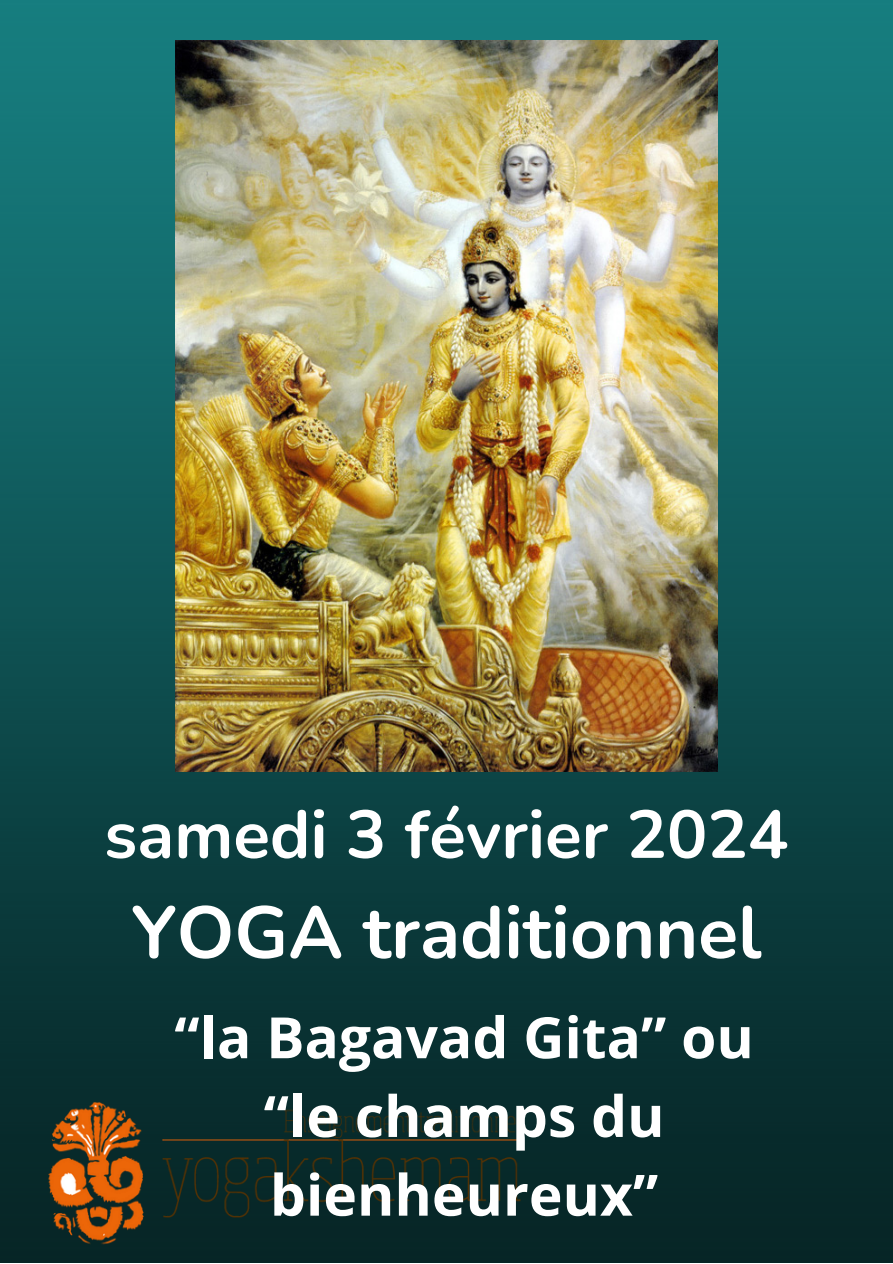
<style>
.page{position:relative;width:893px;height:1264px;background:#fff}
.page>*{position:absolute;margin:0;border:0;box-sizing:border-box;transform-origin:0 0}
.t1{font:700 73.5px "Nunito";color:#fff}
.t2{font:700 67.5px "Nunito";color:#fff}
.t3{font:700 57px/78.8px "Open Sans";color:#fff;text-align:center}
</style>
<div class="page">
<img style="left:0;top:0;width:892px;height:1262px">
<img style="left:175px;top:40px;width:542px;height:731px">
<img style="left:0;top:1083px;width:558px;height:179px">
<p class="t2" style="left:104px;top:789px;width:685px">samedi 3 février 2024</p>
<p class="t1" style="left:131px;top:883px;width:631px">YOGA traditionnel</p>
<p class="t3" style="left:174px;top:996px;width:581px">“la Bagavad Gita” ou “le champs du bienheureux”</p>
</div>
